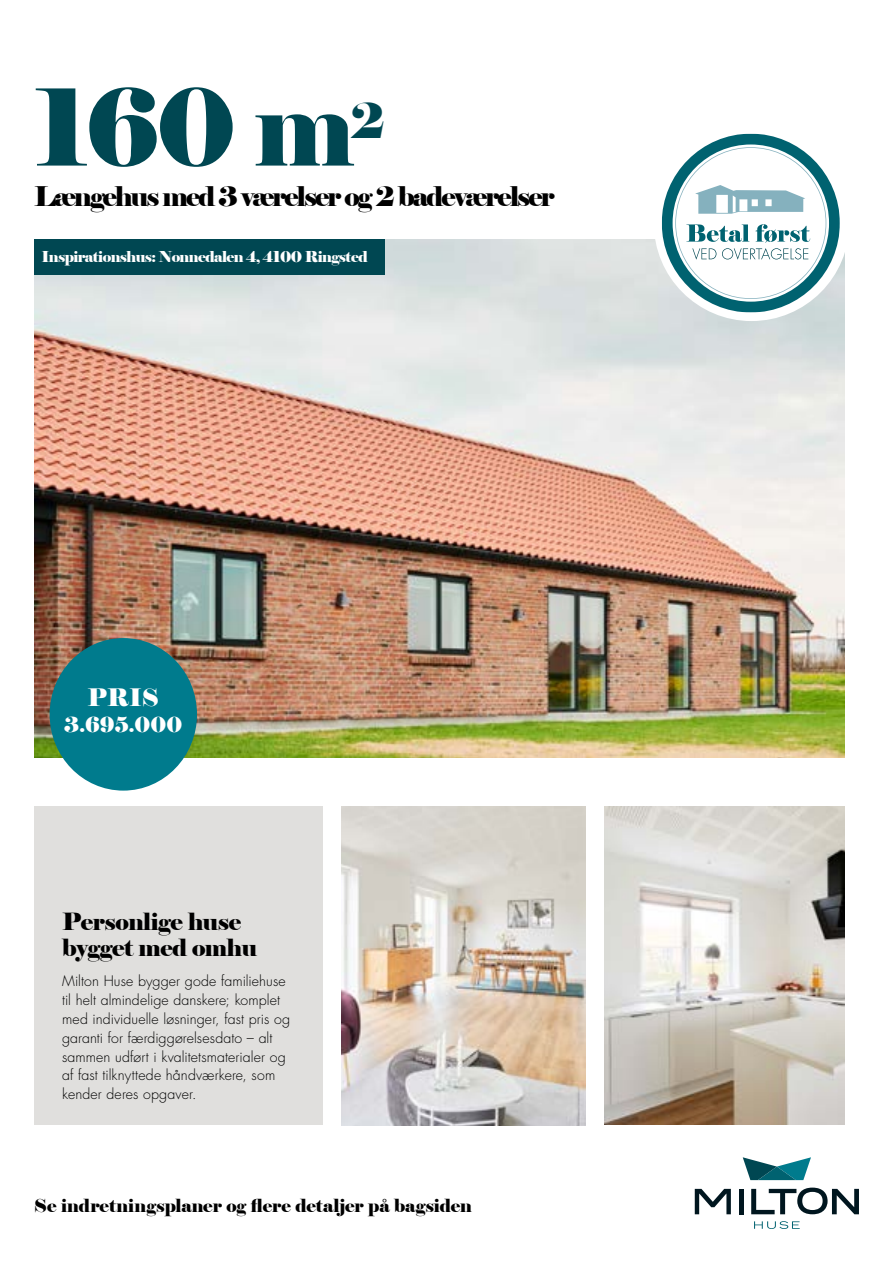
<style>
.page{position:relative;width:893px;height:1263px;background:#fff}
.page>*{position:absolute;margin:0;border:0;box-sizing:border-box;transform-origin:0 0}
.t1{font:105.75px "Elephant";color:#004752}
.t2{font:27px "Elephant";letter-spacing:-.07em;color:#000}
.t3{font:24px "Elephant";color:#fff}
.t4{font:23.55px/25.2px "Elephant";letter-spacing:-.02em;color:#000}
.t5{font:21px "Elephant";color:#fff}
.t6{font:18px "Elephant";letter-spacing:-.005em;color:#000}
.t7{font:15px "Elephant";letter-spacing:-.04em;color:#fff}
.t8{font:300 14.1px/18.9px "Futura LT Pro";letter-spacing:.01em;color:#000}
</style>
<div class="page">
<div style="left:34px;top:806px;width:289px;height:319px;background:#e0dfdd"></div>
<svg style="left:743px;top:1157px;width:68px;height:23px"></svg>
<div style="left:739px;top:1189px;width:5px;height:25px;background:#00161f"></div>
<svg style="left:751px;top:1187px;width:108px;height:27px"></svg>
<svg style="left:695px;top:1189px;width:36px;height:25px"></svg>
<svg style="left:754px;top:1221px;width:46px;height:8px"></svg>
<img style="left:341px;top:806px;width:244px;height:319px">
<img style="left:604px;top:806px;width:241px;height:319px">
<img style="left:34px;top:240px;width:811px;height:517px">
<div style="left:34px;top:239px;width:350px;height:36px;background:#004752"></div>
<div style="left:654px;top:125px;width:195px;height:196px;background:#fff;border-radius:50%"></div>
<svg style="left:662px;top:134px;width:178px;height:178px"></svg>
<div style="left:50px;top:638px;width:147px;height:153px;background:#007b8d;border-radius:50%"></div>
<h1 class="t1" style="left:34px;top:62px;width:353px">160 m<sup>2</sup></h1>
<h2 class="t2" style="left:34px;top:180px;width:522px">Længehus med 3 værelser og 2 badeværelser</h2>
<p class="t7" style="left:41px;top:247px;width:328px">Inspirationshus: Nonnedalen 4, 4100 Ringsted</p>
<h3 class="t3" style="left:88px;top:683px;width:73px">PRIS</h3>
<h3 class="t5" style="left:64px;top:711px;width:120px">3.695.000</h3>
<h3 class="t4" style="left:62px;top:910px;width:196px">Personlige huse bygget med omhu</h3>
<p class="t8" style="left:62px;top:971px;width:229px">Milton Huse bygger gode familiehuse til helt almindelige danskere; komplet med individuelle løsninger, fast pris og garanti for færdiggørelsesdato – alt sammen udført i kvalitetsmaterialer og af fast tilknyttede håndværkere, som kender deres opgaver.</p>
<p class="t6" style="left:34px;top:1194px;width:439px">Se indretningsplaner og flere detaljer på bagsiden</p>
</div>
